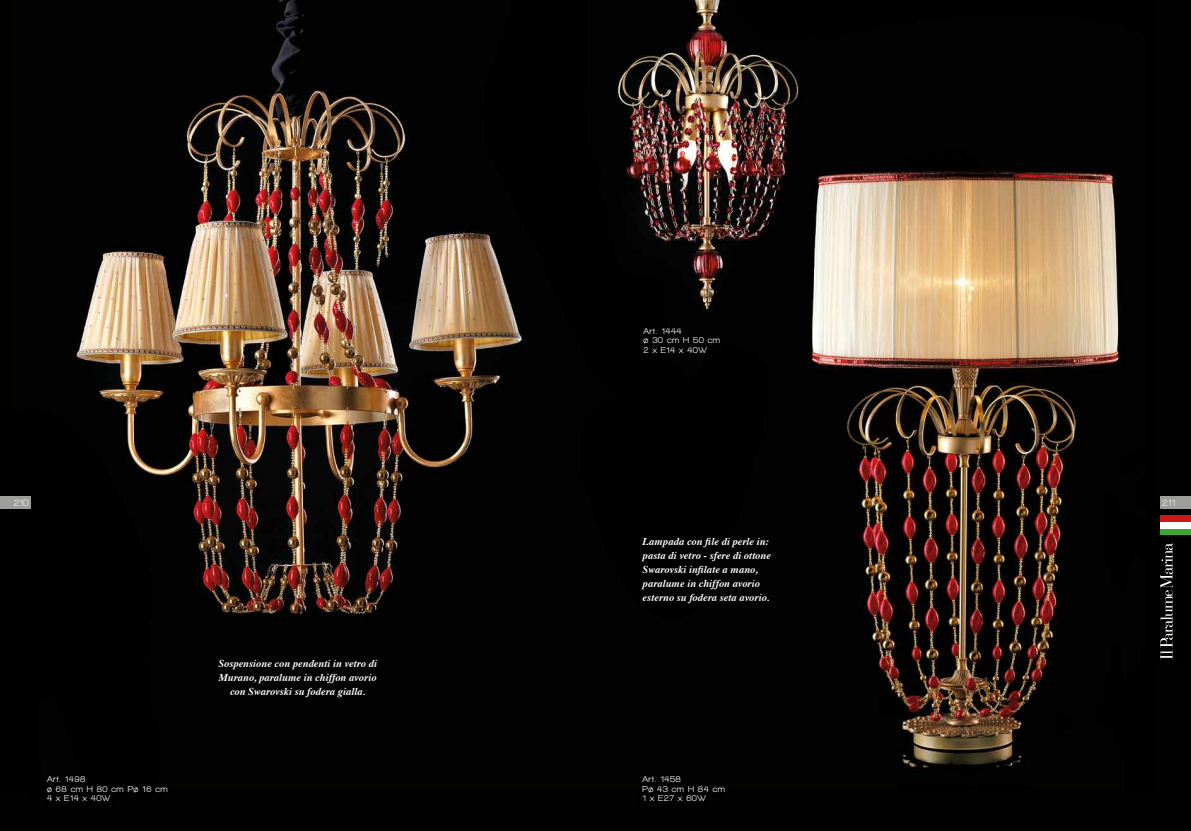
<style>
.page{position:relative;width:1191px;height:831px;background:#010100}
.page>*{position:absolute;margin:0;border:0;box-sizing:border-box;transform-origin:0 0}
.t1{font:italic 700 10.5px/14px "Times";letter-spacing:.005em;color:#fff}
.t2{font:700 9.62px "Walkway";color:#fff}
.t3{font:800 8.75px/9.6px "Walkway";letter-spacing:.05em;color:#fff}
</style>
<div class="page">
<img style="left:11px;top:0;width:1110px;height:769px">
<svg style="left:1160px;top:544px;width:12px;height:115px"></svg>
<div style="left:1160px;top:515px;width:31px;height:7px;background:#cd171a"></div>
<div style="left:1160px;top:528px;width:31px;height:7px;background:#3fa535"></div>
<div style="left:1160px;top:522px;width:31px;height:6px;background:#fff"></div>
<div style="left:1160px;top:496px;width:31px;height:12px;background:#9d9d9c"></div>
<div style="left:0;top:496px;width:31px;height:12px;background:#9d9d9c"></div>
<p class="t3" style="left:643px;top:326px;width:78px">Art. 1444<br>ø 30 cm H 50 cm<br>2 x E14 x 40W</p>
<p class="t2" style="left:14px;top:497px;width:17px">210</p>
<p class="t2" style="left:1162px;top:497px;width:15px">211</p>
<p class="t3" style="left:47px;top:774px;width:122px">Art. 1498<br>ø 68 cm H 80 cm Pø 16 cm<br>4 x E14 x 40W</p>
<p class="t1" style="left:218px;top:656px;width:160px;text-align:center">Sospensione con pendenti in vetro di<br>Murano, paralume in chiffon avorio con Swarovski su fodera gialla.</p>
<p class="t1" style="left:642px;top:534px;width:130px">Lampada con file di perle in: pasta di vetro - sfere di ottone<br>Swarovski infilate a mano, paralume in chiffon avorio esterno su fodera seta avorio.</p>
<p class="t3" style="left:642px;top:774px;width:84px">Art. 1458<br>Pø 43 cm H 84 cm<br>1 x E27 x 60W</p>
</div>
